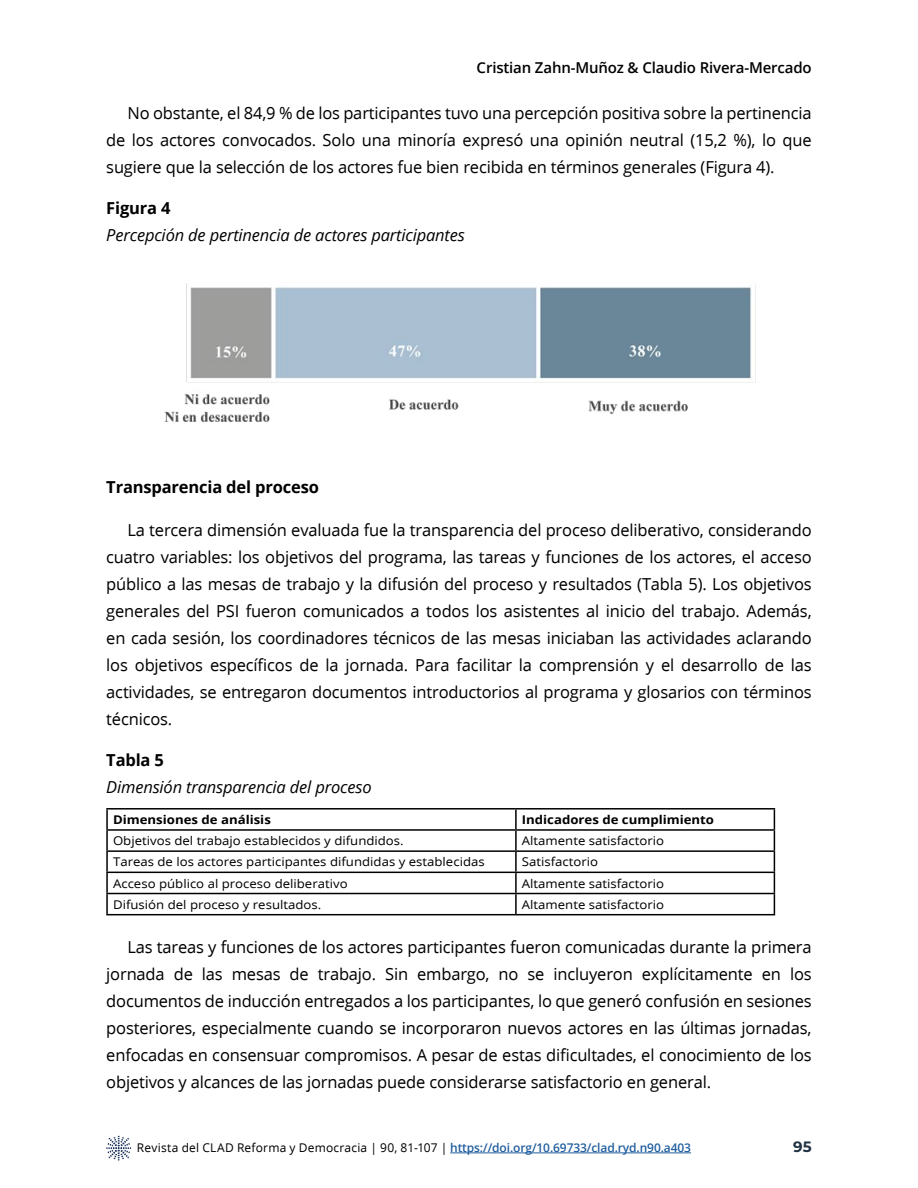
<style>
.page{position:relative;width:918px;height:1188px;background:#fff}
.page>*{position:absolute;margin:0;border:0;box-sizing:border-box;transform-origin:0 0}
.t1{font:16.5px/27px "Open Sans";letter-spacing:-.01em;color:#000;text-align:justify}
.t2{font:italic 16.5px "Open Sans";letter-spacing:-.01em;color:#000}
.t3{font:700 16.5px "Open Sans";letter-spacing:-.01em;color:#000}
.t4{font:600 15px "Open Sans";letter-spacing:-.01em;color:#000}
.t5{font:700 15px "Montserrat";color:#213343}
.t6{font:12px "Open Sans";color:#000;scale:1.1 1}
.t7{font:12px "Open Sans";letter-spacing:.02em;color:#000}
.t8{font:700 12px "Open Sans";color:#000;scale:1.1 1}
.s1{font-weight:600;color:#215e9e}
</style>
<div class="page">
<hr style="left:106px;top:808px;width:410px;height:2px;background:#000">
<hr style="left:516px;top:808px;width:259px;height:2px;background:#000">
<hr style="left:106px;top:829px;width:410px;height:2px;background:#000">
<svg style="left:106px;top:810px;width:2px;height:40px"></svg>
<hr style="left:516px;top:829px;width:259px;height:2px;background:#000">
<svg style="left:515px;top:810px;width:2px;height:40px"></svg>
<hr style="left:106px;top:850px;width:410px;height:2px;background:#000">
<hr style="left:106px;top:852px;width:2px;height:20px;background:#000">
<hr style="left:516px;top:850px;width:259px;height:2px;background:#000">
<hr style="left:515px;top:852px;width:2px;height:20px;background:#000">
<hr style="left:106px;top:872px;width:410px;height:1px;background:#000">
<hr style="left:106px;top:873px;width:2px;height:20px;background:#000">
<hr style="left:516px;top:872px;width:259px;height:1px;background:#000">
<hr style="left:515px;top:873px;width:2px;height:20px;background:#000">
<hr style="left:106px;top:893px;width:410px;height:1px;background:#000">
<hr style="left:106px;top:894px;width:2px;height:20px;background:#000">
<hr style="left:516px;top:893px;width:259px;height:1px;background:#000">
<hr style="left:515px;top:894px;width:2px;height:20px;background:#000">
<svg style="left:774px;top:810px;width:1px;height:104px"></svg>
<hr style="left:106px;top:914px;width:410px;height:1px;background:#000">
<hr style="left:516px;top:914px;width:259px;height:1px;background:#000">
<img style="left:164px;top:283px;width:592px;height:140px">
<svg style="left:106px;top:1136px;width:25px;height:25px"></svg>
<hr style="left:450px;top:1153px;width:241px;height:1px;background:#215e9e">
<p class="t4" style="left:477px;top:58px;width:337px">Cristian Zahn-Muñoz &amp; Claudio Rivera-Mercado</p>
<p class="t1" style="left:106px;top:100px;width:707px;text-indent:21px">No obstante, el 84,9 % de los participantes tuvo una percepción positiva sobre la pertinencia de los actores convocados. Solo una minoría expresó una opinión neutral (15,2 %), lo que sugiere que la selección de los actores fue bien recibida en términos generales (Figura 4).</p>
<p class="t3" style="left:106px;top:197px;width:66px">Figura 4</p>
<p class="t2" style="left:106px;top:224px;width:360px">Percepción de pertinencia de actores participantes</p>
<p class="t3" style="left:106px;top:475px;width:214px">Transparencia del proceso</p>
<p class="t1" style="left:106px;top:517px;width:707px;text-indent:21px">La tercera dimensión evaluada fue la transparencia del proceso deliberativo, considerando cuatro variables: los objetivos del programa, las tareas y funciones de los actores, el acceso público a las mesas de trabajo y la difusión del proceso y resultados (Tabla 5). Los objetivos generales del PSI fueron comunicados a todos los asistentes al inicio del trabajo. Además, en cada sesión, los coordinadores técnicos de las mesas iniciaban las actividades aclarando los objetivos específicos de la jornada. Para facilitar la comprensión y el desarrollo de las actividades, se entregaron documentos introductorios al programa y glosarios con términos técnicos.</p>
<p class="t3" style="left:106px;top:749px;width:59px">Tabla 5</p>
<p class="t2" style="left:106px;top:776px;width:267px">Dimensión transparencia del proceso</p>
<p class="t8" style="left:113px;top:811px;width:145px">Dimensiones de análisis</p>
<p class="t8" style="left:522px;top:811px;width:176px">Indicadores de cumplimiento</p>
<p class="t6" style="left:113px;top:834px;width:266px">Objetivos del trabajo establecidos y difundidos.</p>
<p class="t6" style="left:522px;top:834px;width:131px">Altamente satisfactorio</p>
<p class="t6" style="left:113px;top:855px;width:339px">Tareas de los actores participantes difundidas y establecidas</p>
<p class="t6" style="left:522px;top:855px;width:71px">Satisfactorio</p>
<p class="t6" style="left:113px;top:876px;width:215px">Acceso público al proceso deliberativo</p>
<p class="t6" style="left:522px;top:876px;width:131px">Altamente satisfactorio</p>
<p class="t6" style="left:113px;top:898px;width:191px">Difusión del proceso y resultados.</p>
<p class="t6" style="left:522px;top:898px;width:131px">Altamente satisfactorio</p>
<p class="t1" style="left:106px;top:933px;width:707px;text-indent:21px">Las tareas y funciones de los actores participantes fueron comunicadas durante la primera jornada de las mesas de trabajo. Sin embargo, no se incluyeron explícitamente en los documentos de inducción entregados a los participantes, lo que generó confusión en sesiones posteriores, especialmente cuando se incorporaron nuevos actores en las últimas jornadas, enfocadas en consensuar compromisos. A pesar de estas dificultades, el conocimiento de los objetivos y alcances de las jornadas puede considerarse satisfactorio en general.</p>
<p class="t7" style="left:137px;top:1141px;width:556px">Revista del CLAD Reforma y Democracia | 90, 81-107 | <span class="s1">https://doi.org/10.69733/clad.ryd.n90.a403</span></p>
<p class="t5" style="left:793px;top:1136px;width:20px">95</p>
</div>
